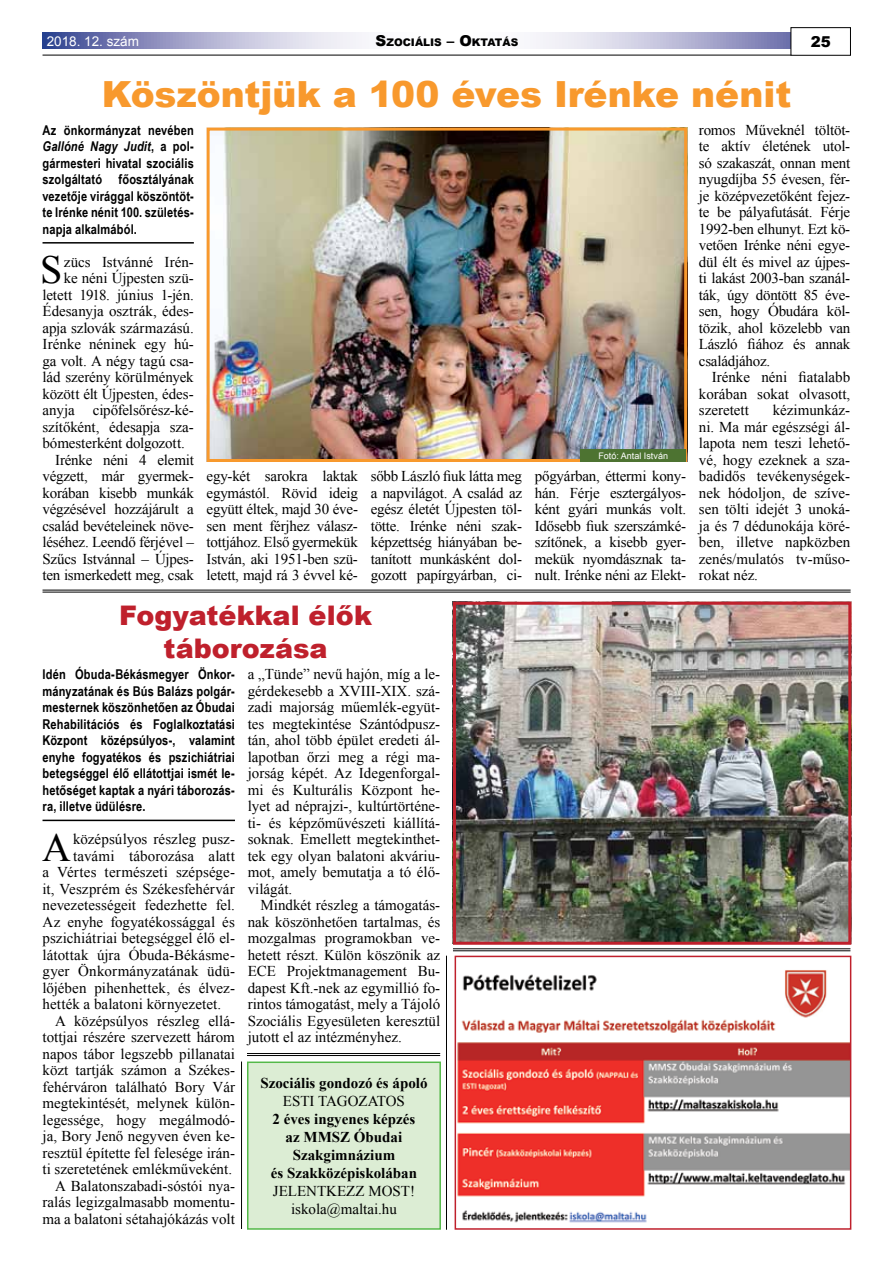
<style>
.page{position:relative;width:893px;height:1263px;background:#fff}
.page>*{position:absolute;margin:0;border:0;box-sizing:border-box;transform-origin:0 0}
.t1{font:39.9px "Times New Roman";color:#000}
.t2{font:900 36px "Arial";color:#f8992d}
.t3{font:900 27px/33px "Arial";color:#bf202c;text-align:center}
.t4{font:15px/16.5px "Times New Roman";color:#000;text-align:justify}
.t5{font:700 15px/18px "Times New Roman";color:#000;text-align:center}
.t6{font:900 15px "Arial";color:#000}
.t7{font:700 13.5px/16.5px "Arial Narrow";letter-spacing:.01em;color:#000;text-align:justify}
.t8{font:13.5px "Arial";color:#fff}
.t9{font:900 10.5px "Arial";color:#000}
.t10{font:9px "Arial";color:#fff}
.s1{font-size:15px}
.s2{font-style:italic}
</style>
<div class="page">
<svg style="left:43px;top:33px;width:748px;height:15px"></svg>
<div style="left:791px;top:27px;width:60px;height:28px;border:1px solid #000"></div>
<hr style="left:43px;top:55px;width:748px;height:1px;background:#000">
<hr style="left:43px;top:242px;width:151px;height:2px;background:#000">
<img style="left:211px;top:132px;width:472px;height:326px">
<div style="left:207px;top:128px;width:480px;height:334px;border:3px solid #f8992d"></div>
<hr style="left:43px;top:820px;width:192px;height:1px;background:#000">
<img style="left:457px;top:606px;width:390px;height:335px">
<div style="left:453px;top:602px;width:398px;height:343px;border:3px solid #bf202c"></div>
<hr style="left:43px;top:590px;width:808px;height:1px;background:#000">
<hr style="left:43px;top:592px;width:808px;height:1px;background:#000">
<div style="left:580px;top:449px;width:106px;height:13px;background:#4d7331"></div>
<img style="left:458px;top:970px;width:390px;height:253px">
<div style="left:455px;top:956px;width:396px;height:274px;border:2px solid #bf202c"></div>
<div style="left:248px;top:1062px;width:192px;height:167px;background:#dcedd4"></div>
<div style="left:247px;top:1061px;width:194px;height:169px;border:2px solid #54b949"></div>
<hr style="left:453px;top:948px;width:397px;height:1px;background:#000">
<hr style="left:453px;top:950px;width:397px;height:1px;background:#000">
<hr style="left:247px;top:1053px;width:193px;height:1px;background:#000">
<hr style="left:247px;top:1055px;width:193px;height:1px;background:#000">
<hr style="left:446px;top:956px;width:1px;height:274px;background:#000">
<hr style="left:241px;top:1061px;width:1px;height:168px;background:#000">
<p class="t8" style="left:47px;top:33px;width:94px">2018. 12. szám</p>
<p class="t9" style="left:376px;top:34px;width:144px"><span class="s1">S</span>ZOCIÁLIS <span class="s1">– O</span>KTATÁS</p>
<p class="t6" style="left:811px;top:31px;width:22px">25</p>
<h2 class="t2" style="left:102px;top:68px;width:691px">Köszöntjük a 100 éves Irénke nénit</h2>
<p class="t7" style="left:43px;top:121px;width:153px">Az önkormányzat nevében <span class="s2">Gallóné Nagy Judit</span>, a pol&shy;gármesteri hivatal szociális szolgáltató főosztályának vezetője virággal köszöntöt&shy;te Irénke nénit 100. születés&shy;napja alkalmából.</p>
<h1 class="t1" style="left:40px;top:243px;width:24px">S</h1>
<p class="t4" style="left:64px;top:253px;width:132px">zücs Istvánné Irén-</p>
<p class="t4" style="left:64px;top:270px;width:132px">ke néni Újpesten szü-</p>
<p class="t4" style="left:43px;top:286px;width:153px">letett 1918. június 1-jén.</p>
<p class="t4" style="left:43px;top:303px;width:153px">Édesanyja osztrák, édes-</p>
<p class="t4" style="left:43px;top:319px;width:153px">apja szlovák származású.</p>
<p class="t4" style="left:43px;top:336px;width:153px">Irénke néninek egy hú-</p>
<p class="t4" style="left:43px;top:352px;width:153px">ga volt. A négy tagú csa-</p>
<p class="t4" style="left:43px;top:369px;width:153px">lád szerény körülmények</p>
<p class="t4" style="left:43px;top:385px;width:153px">között élt Újpesten, édes-</p>
<p class="t4" style="left:43px;top:402px;width:153px">anyja cipőfelsőrész-ké-</p>
<p class="t4" style="left:43px;top:418px;width:153px">szítőként, édesapja sza-</p>
<p class="t4" style="left:43px;top:435px;width:144px">bómesterként dolgozott.</p>
<p class="t4" style="left:55px;top:451px;width:140px">Irénke néni 4 elemit</p>
<p class="t4" style="left:43px;top:468px;width:153px">végzett, már gyermek-</p>
<p class="t4" style="left:43px;top:484px;width:153px">korában kisebb munkák</p>
<p class="t4" style="left:43px;top:501px;width:153px">végzésével hozzájárult a</p>
<p class="t4" style="left:43px;top:517px;width:153px">család bevételeinek növe-</p>
<p class="t4" style="left:43px;top:534px;width:153px">léséhez. Leendő férjével –</p>
<p class="t4" style="left:43px;top:550px;width:153px">Szűcs Istvánnal – Újpes-</p>
<p class="t4" style="left:43px;top:567px;width:153px">ten ismerkedett meg, csak</p>
<p class="t10" style="left:598px;top:450px;width:71px">Fotó: Antal István</p>
<p class="t4" style="left:207px;top:468px;width:153px">egy-két sarokra laktak egymástól. Rövid ideig együtt éltek, majd 30 éve&shy;sen ment férjhez válasz&shy;tottjához. Első gyermekük István, aki 1951-ben szü&shy;letett, majd rá 3 évvel ké-</p>
<p class="t4" style="left:371px;top:468px;width:153px">sőbb László fiuk látta meg a napvilágot. A család az egész életét Újpesten töl&shy;tötte. Irénke néni szak&shy;képzettség hiányában be&shy;tanított munkásként dol&shy;gozott papírgyárban, ci-</p>
<p class="t4" style="left:535px;top:468px;width:153px">pőgyárban, éttermi kony&shy;hán. Férje esztergályos&shy;ként gyári munkás volt.<br>Idősebb fiuk szerszámké&shy;szítőnek, a kisebb gyer&shy;mekük nyomdásznak ta&shy;nult. Irénke néni az Elekt-</p>
<h3 class="t3" style="left:119px;top:598px;width:254px">Fogyatékkal élők táborozása</h3>
<p class="t7" style="left:43px;top:665px;width:194px">Idén Óbuda-Békásmegyer Önkor&shy;mányzatának és Bús Balázs polgár&shy;mesternek köszönhetően az Óbudai Rehabilitációs és Foglalkoztatási Központ középsúlyos-, valamint enyhe fogyatékos és pszichiátriai betegséggel élő ellátottjai ismét le&shy;hetőséget kaptak a nyári táborozás&shy;ra, illetve üdülésre.</p>
<h1 class="t1" style="left:42px;top:820px;width:30px">A</h1>
<p class="t4" style="left:73px;top:831px;width:163px">középsúlyos részleg pusz-</p>
<p class="t4" style="left:73px;top:847px;width:163px">tavámi táborozása alatt</p>
<p class="t4" style="left:43px;top:864px;width:194px">a Vértes természeti szépsége-</p>
<p class="t4" style="left:43px;top:880px;width:194px">it, Veszprém és Székesfehérvár</p>
<p class="t4" style="left:43px;top:897px;width:194px">nevezetességeit fedezhette fel.</p>
<p class="t4" style="left:43px;top:913px;width:194px">Az enyhe fogyatékossággal és</p>
<p class="t4" style="left:43px;top:930px;width:194px">pszichiátriai betegséggel élő el-</p>
<p class="t4" style="left:43px;top:946px;width:194px">látottak újra Óbuda-Békásme-</p>
<p class="t4" style="left:43px;top:963px;width:194px">gyer Önkormányzatának üdü-</p>
<p class="t4" style="left:43px;top:979px;width:194px">lőjében pihenhettek, és élvez-</p>
<p class="t4" style="left:43px;top:996px;width:180px">hették a balatoni környezetet.</p>
<p class="t4" style="left:55px;top:1012px;width:181px">A középsúlyos részleg ellá-</p>
<p class="t4" style="left:43px;top:1029px;width:194px">tottjai részére szervezett három</p>
<p class="t4" style="left:43px;top:1045px;width:194px">napos tábor legszebb pillanatai</p>
<p class="t4" style="left:43px;top:1062px;width:194px">közt tartják számon a Székes-</p>
<p class="t4" style="left:43px;top:1078px;width:194px">fehérváron található Bory Vár</p>
<p class="t4" style="left:43px;top:1095px;width:194px">megtekintését, melynek külön-</p>
<p class="t4" style="left:43px;top:1111px;width:194px">legessége, hogy megálmodó-</p>
<p class="t4" style="left:43px;top:1128px;width:194px">ja, Bory Jenő negyven éven ke-</p>
<p class="t4" style="left:43px;top:1144px;width:194px">resztül építette fel felesége irán-</p>
<p class="t4" style="left:43px;top:1161px;width:191px">ti szeretetének emlékműveként.</p>
<p class="t4" style="left:55px;top:1177px;width:181px">A Balatonszabadi-sóstói nya-</p>
<p class="t4" style="left:43px;top:1194px;width:194px">ralás legizgalmasabb momentu-</p>
<p class="t4" style="left:43px;top:1210px;width:194px">ma a balatoni sétahajókázás volt</p>
<p class="t4" style="left:248px;top:666px;width:194px">a „Tünde” nevű hajón, míg a le&shy;gérdekesebb a XVIII-XIX. szá&shy;zadi majorság műemlék-együt&shy;tes megtekintése Szántódpusz&shy;tán, ahol több épület eredeti ál&shy;lapotban őrzi meg a régi ma&shy;jorság képét. Az Idegenforgal&shy;mi és Kulturális Központ he&shy;lyet ad néprajzi-, kultúrtörténe&shy;ti- és képzőművészeti kiállítá&shy;soknak. Emellett megtekinthet&shy;tek egy olyan balatoni akváriu&shy;mot, amely bemutatja a tó élő&shy;világát.</p>
<p class="t4" style="left:248px;top:897px;width:194px;text-indent:13px">Mindkét részleg a támogatás&shy;nak köszönhetően tartalmas, és mozgalmas programokban ve&shy;hetett részt. Külön köszönik az ECE Projektmanagement Bu&shy;dapest Kft.-nek az egymillió fo&shy;rintos támogatást, mely a Tájoló Szociális Egyesületen keresztül jutott el az intézményhez.</p>
<p class="t5" style="left:260px;top:1073px;width:169px">Szociális gondozó és ápoló</p>
<p class="t4" style="left:283px;top:1092px;width:124px">ESTI TAGOZATOS</p>
<p class="t5" style="left:271px;top:1109px;width:148px">2 éves ingyenes képzés az MMSZ Óbudai<br>Szakgimnázium<br>és Szakközépiskolában</p>
<p class="t4" style="left:273px;top:1181px;width:144px;line-height:18px;text-align:center">JELENTKEZZ MOST! iskola@maltai.hu</p>
<p class="t4" style="left:699px;top:121px;width:153px">romos Műveknél töltöt&shy;te aktív életének utol&shy;só szakaszát, onnan ment nyugdíjba 55 évesen, fér&shy;je középvezetőként fejez&shy;te be pályafutását. Férje 1992-ben elhunyt. Ezt kö&shy;vetően Irénke néni egye&shy;dül élt és mivel az újpes&shy;ti lakást 2003-ban szanál&shy;ták, úgy döntött 85 éve&shy;sen, hogy Óbudára köl&shy;tözik, ahol közelebb van László fiához és annak családjához.</p>
<p class="t4" style="left:699px;top:369px;width:153px;text-indent:13px">Irénke néni fiatalabb korában sokat olvasott, szeretett</p>
<p class="t4" style="left:699px;top:402px;width:153px;text-indent:74px">kézimunkáz&shy;ni. Ma már egészségi ál&shy;lapota nem teszi lehető&shy;vé, hogy ezeknek a sza&shy;badidős tevékenységek&shy;nek hódoljon, de szíve&shy;sen tölti idejét 3 unoká&shy;ja és 7 dédunokája köré&shy;ben, illetve napközben zenés/mulatós tv-műso&shy;rokat néz.</p>
</div>
